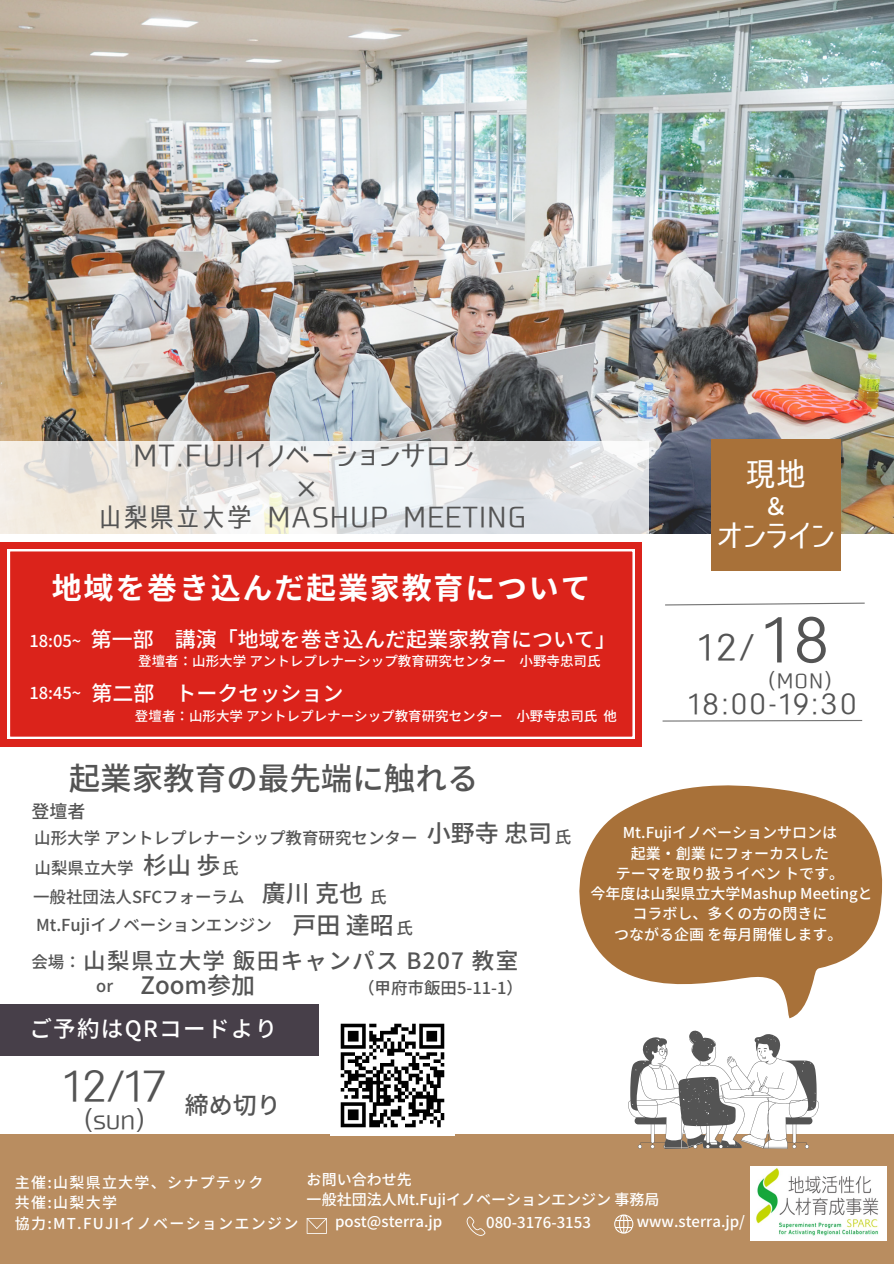
<style>
.page{position:relative;width:894px;height:1264px;background:#fff}
.page>*{position:absolute;margin:0;border:0;box-sizing:border-box;transform-origin:0 0}
.t1{font:58.5px "Smart Font UI Proportional";color:#545454}
.t2{font:40.5px "Smart Font UI Proportional";color:#545454}
.t3{font:34.5px "Smart Font UI Proportional";color:#545454}
.t4{font:33px "Smart Font UI Proportional";color:#fff}
.t5{font:500 31.5px "Noto Sans JP";color:#545454}
.t6{font:31.5px "Smart Font UI Proportional";color:#fff}
.t7{font:700 30px "Noto Sans JP";letter-spacing:.06em;color:#fff}
.t8{font:28.5px "Smart Font UI Proportional";letter-spacing:.04em;color:#545454}
.t9{font:27.15px "Smart Font UI Proportional";letter-spacing:.06em;color:#545454}
.t10{font:27px "Smart Font UI Proportional";letter-spacing:.04em;color:#545454}
.t11{font:500 24px "Noto Sans JP";color:#545454}
.t12{font:24px "Smart Font UI Proportional";color:#545454}
.t13{font:500 24px "Noto Sans JP";color:#fff}
.t14{font:500 22.5px "Noto Sans JP";letter-spacing:.06em;color:#545454}
.t15{font:500 22.5px "Noto Sans JP";letter-spacing:.06em;color:#fff}
.t16{font:500 21px "Noto Sans JP";color:#fff}
.t17{font:19.5px "Smart Font UI Proportional";color:#545454}
.t18{font:500 18px "Noto Sans JP";color:#545454}
.t19{font:500 16.5px "Noto Sans JP";color:#545454}
.t20{font:500 16.5px "Noto Sans JP";color:#fff}
.t21{font:500 15px "Noto Sans JP";color:#fff}
.t22{font:500 15px "Noto Sans JP";letter-spacing:.085em;color:#fff}
.t23{font:500 13.5px "Noto Sans JP";color:#fff}
</style>
<div class="page">
<img style="left:0;top:0;width:893px;height:534px">
<div style="left:0;top:1134px;width:893px;height:129px;background:#b98d60"></div>
<div style="left:0;top:1004px;width:318px;height:52px;background:#473f49"></div>
<svg style="left:665px;top:602px;width:200px;height:4px"></svg>
<svg style="left:306px;top:1218px;width:21px;height:15px"></svg>
<svg style="left:466px;top:1216px;width:19px;height:19px"></svg>
<svg style="left:614px;top:1214px;width:19px;height:19px"></svg>
<svg style="left:662px;top:720px;width:201px;height:2px"></svg>
<div style="left:711px;top:439px;width:129px;height:131px;background:#a87139"></div>
<img style="left:330px;top:1023px;width:124px;height:112px">
<div style="left:0;top:542px;width:641px;height:204px;background:#db231b"></div>
<svg style="left:8px;top:549px;width:626px;height:190px"></svg>
<svg style="left:0;top:440px;width:649px;height:94px"></svg>
<svg style="left:628px;top:1030px;width:190px;height:118px"></svg>
<svg style="left:579px;top:785px;width:304px;height:233px;fill:#a87139"></svg>
<img style="left:750px;top:1166px;width:136px;height:73px">
<p class="t8" style="left:133px;top:441px;width:342px">MT.FUJIイノベーションサロン</p>
<p class="t10" style="left:98px;top:503px;width:429px">山梨県立大学 MASHUP MEETING</p>
<p class="t11" style="left:294px;top:470px;width:25px">×</p>
<p class="t7" style="left:52px;top:564px;width:540px">地域を巻き込んだ起業家教育について</p>
<p class="t20" style="left:29px;top:628px;width:53px">18:05~</p>
<p class="t16" style="left:91px;top:622px;width:526px">第一部 講演「地域を巻き込んだ起業家教育について」</p>
<p class="t23" style="left:138px;top:650px;width:462px">登壇者：山形大学アントレプレナーシップ教育研究センター 小野寺忠司氏</p>
<p class="t20" style="left:29px;top:680px;width:53px">18:45~</p>
<p class="t16" style="left:92px;top:677px;width:253px">第二部 トークセッション</p>
<p class="t23" style="left:135px;top:705px;width:483px">登壇者：山形大学アントレプレナーシップ教育研究センター 小野寺忠司氏他</p>
<p class="t4" style="left:745px;top:457px;width:62px">現地</p>
<p class="t13" style="left:763px;top:487px;width:25px">＆</p>
<p class="t6" style="left:716px;top:519px;width:120px">オンライン</p>
<p class="t3" style="left:697px;top:629px;width:58px">12/</p>
<p class="t1" style="left:762px;top:610px;width:70px">18</p>
<p class="t17" style="left:768px;top:670px;width:64px">(MON)</p>
<p class="t9" style="left:688px;top:690px;width:170px">18:00-19:30</p>
<p class="t5" style="left:69px;top:753px;width:411px">起業家教育の最先端に触れる</p>
<p class="t18" style="left:31px;top:797px;width:56px">登壇者</p>
<p class="t19" style="left:34px;top:854px;width:100px">山梨県立大学</p>
<p class="t11" style="left:143px;top:845px;width:79px">杉山歩</p>
<p class="t19" style="left:222px;top:854px;width:16px">氏</p>
<p class="t11" style="left:427px;top:814px;width:127px">小野寺忠司</p>
<p class="t19" style="left:554px;top:823px;width:16px">氏</p>
<p class="t19" style="left:34px;top:824px;width:384px">山形大学アントレプレナーシップ教育研究センター</p>
<p class="t19" style="left:33px;top:884px;width:213px">一般社団法人SFCフォーラム</p>
<p class="t11" style="left:262px;top:873px;width:103px">廣川克也</p>
<p class="t19" style="left:370px;top:884px;width:16px">氏</p>
<p class="t19" style="left:36px;top:911px;width:237px">Mt.Fujiイノベーションエンジン</p>
<p class="t11" style="left:292px;top:905px;width:103px">戸田達昭</p>
<p class="t19" style="left:396px;top:915px;width:16px">氏</p>
<p class="t14" style="left:83px;top:942px;width:436px">山梨県立大学飯田キャンパス B207 教室</p>
<p class="t19" style="left:96px;top:972px;width:18px">or</p>
<p class="t11" style="left:140px;top:966px;width:116px">Zoom参加</p>
<p class="t19" style="left:31px;top:949px;width:51px">会場：</p>
<p class="t19" style="left:358px;top:974px;width:166px">（甲府市飯田5-11-1）</p>
<p class="t15" style="left:29px;top:1011px;width:249px">ご予約はQRコードより</p>
<p class="t2" style="left:63px;top:1065px;width:104px">12/17</p>
<p class="t12" style="left:85px;top:1108px;width:61px">(sun)</p>
<p class="t11" style="left:185px;top:1085px;width:97px">締め切り</p>
<p class="t21" style="left:622px;top:820px;width:216px">Mt.Fujiイノベーションサロンは</p>
<p class="t21" style="left:630px;top:841px;width:200px">起業・創業にフォーカスした</p>
<p class="t21" style="left:615px;top:861px;width:230px">テーマを取り扱うイベントです。</p>
<p class="t21" style="left:590px;top:881px;width:284px">今年度は山梨県立大学Mashup Meetingと</p>
<p class="t21" style="left:632px;top:901px;width:196px">コラボし、多くの方の閃きに</p>
<p class="t21" style="left:614px;top:922px;width:230px">つながる企画を毎月開催します。</p>
<p class="t22" style="left:15px;top:1170px;width:250px">主催:山梨県立大学、シナプテック</p>
<p class="t21" style="left:15px;top:1190px;width:104px">共催:山梨大学</p>
<p class="t22" style="left:15px;top:1211px;width:285px">協力:MT.FUJIイノベーションエンジン</p>
<p class="t21" style="left:306px;top:1167px;width:106px">お問い合わせ先</p>
<p class="t21" style="left:306px;top:1187px;width:354px">一般社団法人Mt.Fujiイノベーションエンジン事務局</p>
<p class="t21" style="left:335px;top:1209px;width:109px">post@sterra.jp</p>
<p class="t21" style="left:486px;top:1210px;width:106px">080-3176-3153</p>
<p class="t21" style="left:636px;top:1209px;width:110px">www.sterra.jp/</p>
</div>
